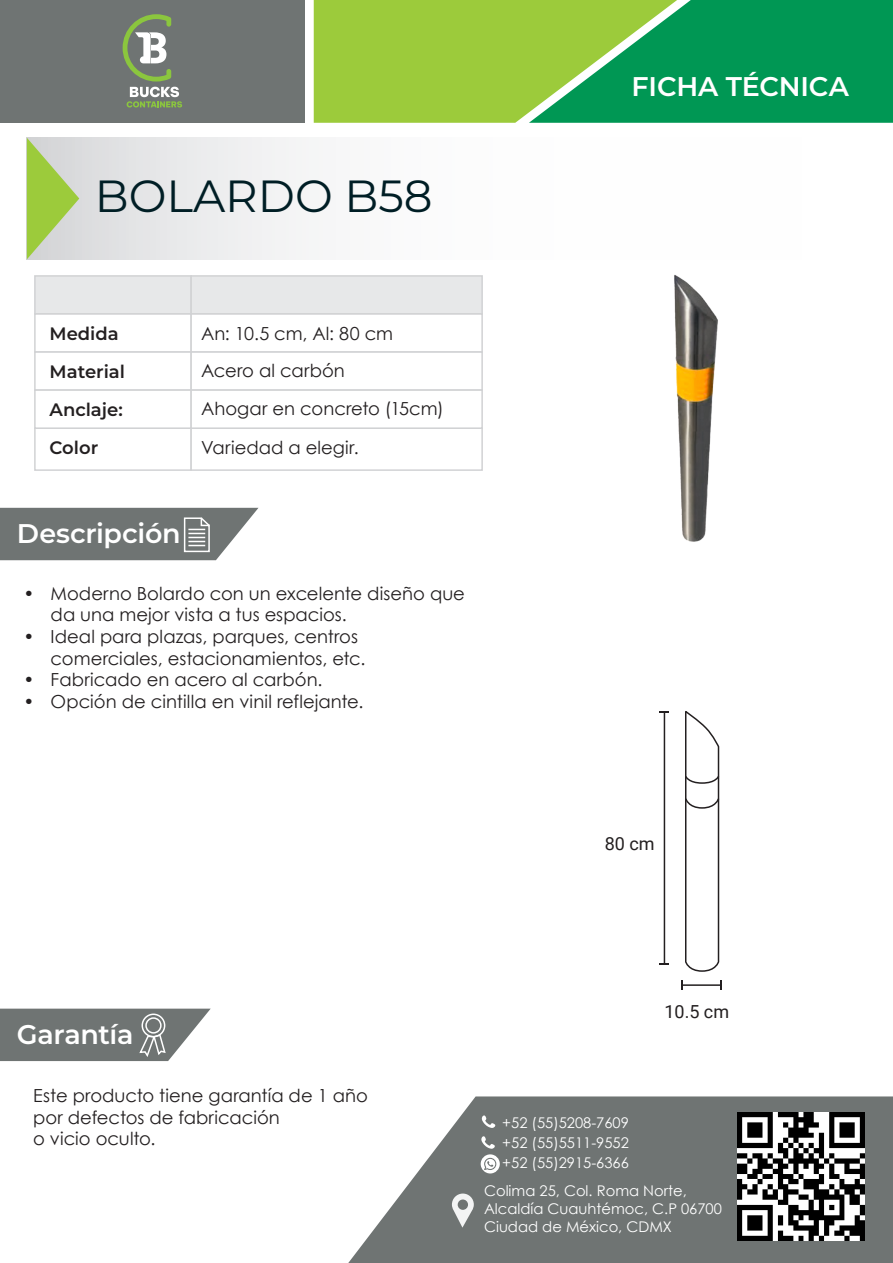
<style>
.page{position:relative;width:893px;height:1263px;background:#fff}
.page>*{position:absolute;margin:0;border:0;box-sizing:border-box;transform-origin:0 0}
.t1{font:100 45px "Montserrat";color:#001e25}
.t2{font:600 27px "Montserrat";letter-spacing:-.01em;color:#fff}
.t3{font:18px/21.6px "Century Gothic";letter-spacing:.005em;color:#231f20}
.t4{font:600 18px "Montserrat";color:#231f20}
.t5{font:18px "Roboto";color:#231f20}
.t6{font:100 18px "Montserrat";color:#231f20}
.t7{font:14.7px/20.1px "Century Gothic";color:#fff;text-align:justify}
</style>
<div class="page">
<div style="left:0;top:0;width:305px;height:123px;background:#6f7473"></div>
<svg style="left:123px;top:14px;width:59px;height:93px"></svg>
<svg style="left:314px;top:0;width:579px;height:123px;background:#52b24b"></svg>
<svg style="left:348px;top:1096px;width:545px;height:167px;background:#848887"></svg>
<div style="left:27px;top:138px;width:866px;height:121px;background:linear-gradient(to right,#e7e7e9,#fff)"></div>
<svg style="left:27px;top:138px;width:52px;height:121px;background:#b9d189"></svg>
<svg style="left:0;top:508px;width:258px;height:52px;background:#7c8180"></svg>
<svg style="left:0;top:1009px;width:211px;height:52px;background:#808484"></svg>
<div style="left:142px;top:1013px;width:23px;height:24px;border:2px solid #fff;border-radius:50%"></div>
<div style="left:145px;top:1017px;width:17px;height:16px;border:2px solid #fff;border-radius:50%"></div>
<svg style="left:481px;top:1136px;width:19px;height:37px"></svg>
<svg style="left:482px;top:1115px;width:13px;height:13px"></svg>
<svg style="left:452px;top:1193px;width:22px;height:34px"></svg>
<div style="left:34px;top:275px;width:158px;height:40px;background:#e7e8e9;border:2px solid #d1d2d4"></div>
<div style="left:190px;top:275px;width:293px;height:40px;background:#e7e8e9;border:2px solid #d1d2d4"></div>
<div style="left:34px;top:313px;width:158px;height:40px;background:#fff;border:2px solid #d1d2d4"></div>
<div style="left:190px;top:313px;width:293px;height:40px;background:#fff;border:2px solid #d1d2d4"></div>
<div style="left:34px;top:351px;width:158px;height:40px;background:#fff;border:2px solid #d1d2d4"></div>
<div style="left:190px;top:351px;width:293px;height:40px;background:#fff;border:2px solid #d1d2d4"></div>
<div style="left:34px;top:427px;width:158px;height:44px;background:#fff;border:2px solid #d1d2d4"></div>
<div style="left:190px;top:427px;width:293px;height:44px;background:#fff;border:2px solid #d1d2d4"></div>
<div style="left:34px;top:389px;width:158px;height:40px;background:#fff;border:2px solid #d1d2d4"></div>
<div style="left:190px;top:389px;width:293px;height:40px;background:#fff;border:2px solid #d1d2d4"></div>
<img style="left:737px;top:1113px;width:128px;height:127px">
<hr style="left:664px;top:712px;width:1px;height:252px;background:#231f20">
<svg style="left:660px;top:963px;width:9px;height:2px"></svg>
<hr style="left:682px;top:984px;width:39px;height:2px;background:#231f20">
<svg style="left:685px;top:711px;width:35px;height:261px"></svg>
<img style="left:674px;top:275px;width:44px;height:267px">
<h1 class="t1" style="left:95px;top:166px;width:339px">BOLARDO B58</h1>
<p class="t4" style="left:50px;top:320px;width:71px">Medida</p>
<p class="t4" style="left:50px;top:359px;width:77px">Material</p>
<p class="t3" style="left:201px;top:314px;width:194px;line-height:37.2px">An: 10.5 cm, Al: 80 cm<br>Acero al carbón</p>
<p class="t6" style="left:50px;top:397px;width:75px">Anclaje:</p>
<p class="t3" style="left:201px;top:389px;width:244px;line-height:38.4px">Ahogar en concreto (15cm)<br>Variedad a elegir.</p>
<p class="t4" style="left:50px;top:435px;width:50px">Color</p>
<h2 class="t2" style="left:17px;top:514px;width:165px">Descripción</h2>
<p class="t3" style="left:51px;top:582px;width:416px;text-indent:-27px">• Moderno Bolardo con un excelente diseño que da una mejor vista a tus espacios.</p>
<p class="t3" style="left:51px;top:625px;width:316px;text-indent:-27px">• Ideal para plazas, parques, centros comerciales, estacionamientos, etc.</p>
<p class="t3" style="left:24px;top:669px;width:300px">• Fabricado en acero al carbón.</p>
<p class="t3" style="left:24px;top:690px;width:341px">• Opción de cintilla en vinil reflejante.</p>
<h2 class="t2" style="left:632px;top:68px;width:219px">FICHA TÉCNICA</h2>
<p class="t5" style="left:605px;top:831px;width:51px">80 cm</p>
<h2 class="t2" style="left:17px;top:1015px;width:118px">Garantía</h2>
<p class="t3" style="left:33px;top:1084px;width:336px">Este producto tiene garantía de 1 año por defectos de fabricación<br>o vicio oculto.</p>
<p class="t5" style="left:664px;top:999px;width:66px">10.5 cm</p>
<p class="t7" style="left:502px;top:1112px;width:128px">+52 (55)5208-7609 +52 (55)5511-9552 +52 (55)2915-6366</p>
<p class="t7" style="left:484px;top:1182px;width:239px;line-height:17.7px;text-align:left">Colima 25, Col. Roma Norte,<br>Alcaldía Cuauhtémoc, C.P 06700<br>Ciudad de México, CDMX</p>
</div>
